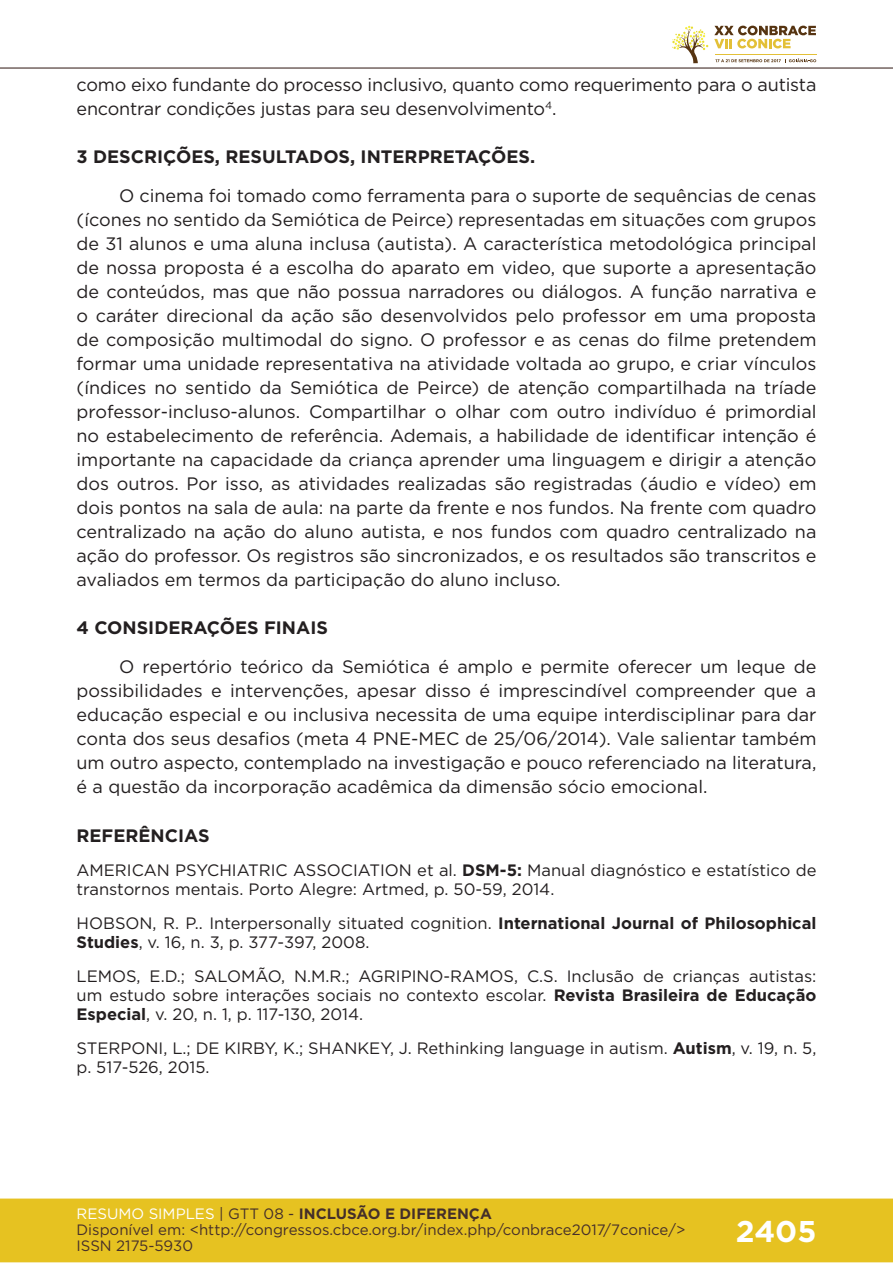
<style>
.page{position:relative;width:893px;height:1263px;background:#fff}
.page>*{position:absolute;margin:0;border:0;box-sizing:border-box;transform-origin:0 0}
.t1{font:700 30px "Gotham";color:#fff}
.t2{font:18px/24px "Gotham";letter-spacing:-.01em;color:#231f20;text-align:justify}
.t3{font:700 18px "Gotham";color:#231f20}
.t4{font:16.5px/19px "Gotham";color:#231f20}
.t5{font:15px/16px "Gotham";color:#462f2a}
.s1{font-weight:700}
.s2{color:#fff}
.s3{color:#442f2a}
.s4{font-weight:700;color:#442f2a}
</style>
<div class="page">
<div style="left:0;top:1198px;width:893px;height:64px;background:#e6c221;border:2px solid #e6c221"></div>
<hr style="left:0;top:67px;width:893px;height:2px;background:#442f2a">
<svg style="left:672px;top:26px;width:144px;height:37px"></svg>
<hr style="left:0;top:0;width:1px;height:150px;background:#fff">
<p class="t2" style="left:77px;top:72px;width:741px">como eixo fundante do processo inclusivo, quanto como requerimento para o autista encontrar condições justas para seu desenvolvimento<sup>4</sup>.</p>
<p class="t3" style="left:77px;top:145px;width:460px">3 DESCRIÇÕES, RESULTADOS, INTERPRETAÇÕES.</p>
<p class="t2" style="left:77px;top:183px;width:741px;text-indent:43px">O cinema foi tomado como ferramenta para o suporte de sequências de cenas (ícones no sentido da Semiótica de Peirce) representadas em situações com grupos de 31 alunos e uma aluna inclusa (autista). A característica metodológica principal de nossa proposta é a escolha do aparato em video, que suporte a apresentação de conteúdos, mas que não possua narradores ou diálogos. A função narrativa e o caráter direcional da ação são desenvolvidos pelo professor em uma proposta de composição multimodal do signo. O professor e as cenas do filme pretendem formar uma unidade representativa na atividade voltada ao grupo, e criar vínculos (índices no sentido da Semiótica de Peirce) de atenção compartilhada na tríade professor-incluso-alunos. Compartilhar o olhar com outro indivíduo é primordial no estabelecimento de referência. Ademais, a habilidade de identificar intenção é importante na capacidade da criança aprender uma linguagem e dirigir a atenção dos outros. Por isso, as atividades realizadas são registradas (áudio e vídeo) em dois pontos na sala de aula: na parte da frente e nos fundos. Na frente com quadro centralizado na ação do aluno autista, e nos fundos com quadro centralizado na ação do professor. Os registros são sincronizados, e os resultados são transcritos e avaliados em termos da participação do aluno incluso.</p>
<p class="t3" style="left:77px;top:616px;width:253px">4 CONSIDERAÇÕES FINAIS</p>
<p class="t2" style="left:77px;top:655px;width:741px;text-indent:43px">O repertório teórico da Semiótica é amplo e permite oferecer um leque de possibilidades e intervenções, apesar disso é imprescindível compreender que a educação especial e ou inclusiva necessita de uma equipe interdisciplinar para dar conta dos seus desafios (meta 4 PNE-MEC de 25/06/2014). Vale salientar também um outro aspecto, contemplado na investigação e pouco referenciado na literatura, é a questão da incorporação acadêmica da dimensão sócio emocional.</p>
<p class="t3" style="left:77px;top:823px;width:135px">REFERÊNCIAS</p>
<p class="t4" style="left:77px;top:860px;width:741px">AMERICAN PSYCHIATRIC ASSOCIATION et al. <span class="s1">DSM-5:</span> Manual diagnóstico e estatístico de transtornos mentais. Porto Alegre: Artmed, p. 50-59, 2014.</p>
<p class="t4" style="left:77px;top:913px;width:741px">HOBSON, R. P.. Interpersonally situated cognition. <span class="s1">International Journal of Philosophical<br>Studies</span>, v. 16, n. 3, p. 377-397, 2008.</p>
<p class="t4" style="left:77px;top:966px;width:741px;text-align:justify">LEMOS, E.D.; SALOMÃO, N.M.R.; AGRIPINO-RAMOS, C.S. Inclusão de crianças autistas: um estudo sobre interações sociais no contexto escolar. <span class="s1">Revista Brasileira de Educação Especial</span>, v. 20, n. 1, p. 117-130, 2014.</p>
<p class="t4" style="left:77px;top:1038px;width:741px">STERPONI, L.; DE KIRBY, K.; SHANKEY, J. Rethinking language in autism. <span class="s1">Autism</span>, v. 19, n. 5, p. 517-526, 2015.</p>
<p class="t5" style="left:77px;top:1205px;width:610px"><span class="s2">RESUMO SIMPLES</span> <span class="s3">| GTT 08 -</span> <span class="s4">INCLUSÃO E DIFERENÇA<br></span>Disponível em: &lt;http://congressos.cbce.org.br/index.php/conbrace2017/7conice/&gt;<br>ISSN 2175-5930</p>
<h1 class="t1" style="left:736px;top:1212px;width:82px">2405</h1>
</div>
